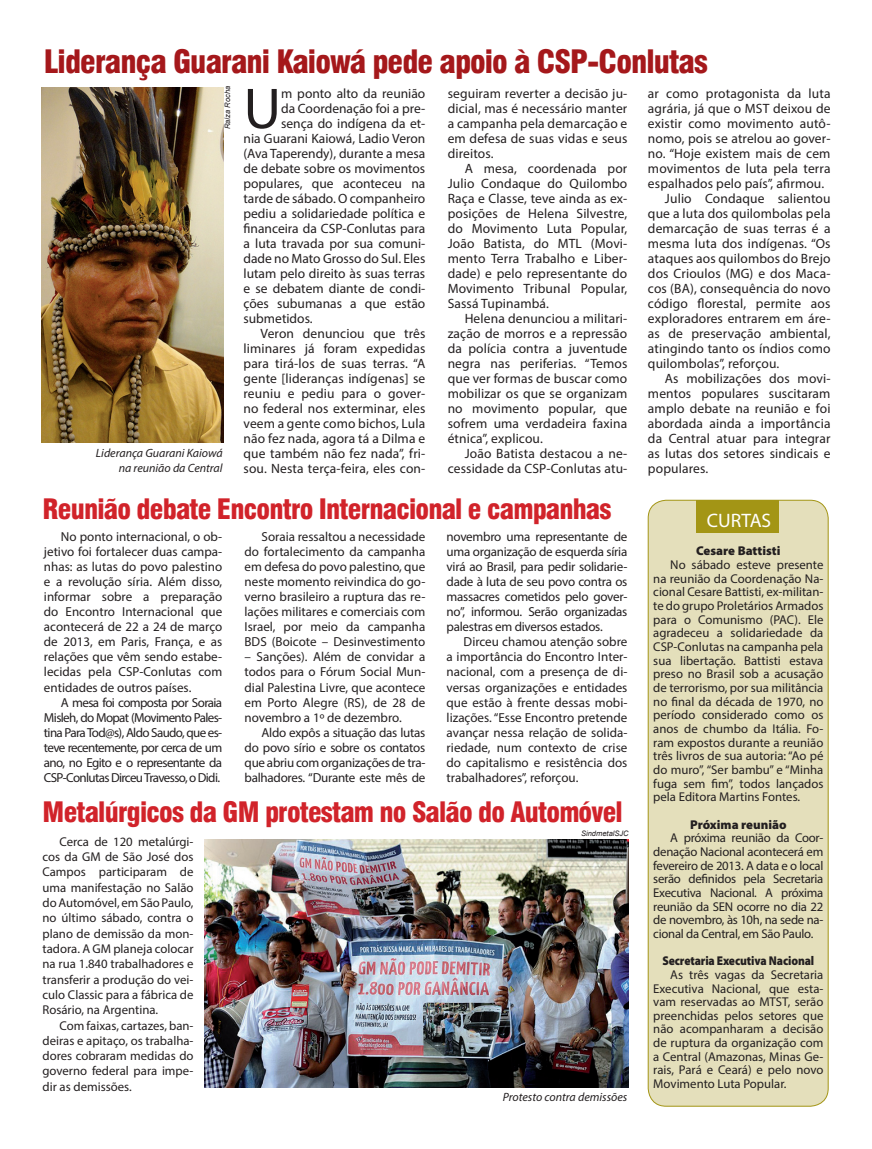
<style>
.page{position:relative;width:872px;height:1149px;background:#fff}
.page>*{position:absolute;margin:0;border:0;box-sizing:border-box;transform-origin:0 0}
.t1{font:58.05px "Myriad Pro";color:#231f20}
.t2{font:31.5px "Corporate Black SWFTE";letter-spacing:-.03em;color:#a5181b}
.t3{font:27.45px "Corporate Black SWFTE";letter-spacing:-.03em;color:#d1232a}
.t4{font:19.5px "Myriad Pro";color:#fff}
.t5{font:13.5px/15px "Myriad Pro";letter-spacing:.005em;color:#231f20;text-align:justify}
.t6{font:13.05px/15px "Myriad Pro";letter-spacing:-.005em;color:#231f20;text-align:justify}
.t7{font:12.75px/13.6px "Myriad Pro";color:#231f20;text-align:justify}
.t8{font:900 12.75px "Myriad Pro";letter-spacing:-.01em;color:#231f20}
.t9{font:900 12.75px "Myriad Pro";letter-spacing:-.01em;color:#231f20;scale:.9 1}
.t10{font:italic 12px "Myriad Pro";color:#231f20}
.t11{font:italic 7.5px "Arial";color:#231f20}
</style>
<div class="page">
<img style="left:41px;top:87px;width:182px;height:355px">
<div style="left:648px;top:500px;width:180px;height:605px;background:#e4dfbb;border-radius:18px"></div>
<div style="left:648px;top:500px;width:180px;height:606px;border:1px solid #a39515;border-radius:18px"></div>
<div style="left:696px;top:500px;width:83px;height:33px;background:#a39515"></div>
<img style="left:204px;top:839px;width:424px;height:248px">
<p class="t2" style="left:44px;top:43px;width:665px">Liderança Guarani Kaiowá pede apoio à CSP-Conlutas</p>
<p class="t1" style="left:243px;top:73px;width:39px">U</p>
<p class="t5" style="left:281px;top:86px;width:146px">m ponto alto da reunião</p>
<p class="t11" style="left:223px;top:129px;width:45px;rotate:-90deg">Raíza Rocha</p>
<p class="t5" style="left:448px;top:86px;width:181px">seguiram reverter a decisão ju&shy;dicial, mas é necessário manter a campanha pela demarcação e em defesa de suas vidas e seus direitos.</p>
<p class="t5" style="left:448px;top:161px;width:181px;text-indent:17px">A mesa, coordenada por Julio Condaque do Quilombo Raça e Classe, teve ainda as ex&shy;posições de Helena Silvestre, do Movimento Luta Popular, João Batista, do MTL (Movi&shy;mento Terra Trabalho e Liber&shy;dade) e pelo representante do Movimento Tribunal Popular, Sassá Tupinambá.</p>
<p class="t5" style="left:448px;top:311px;width:181px;text-indent:17px">Helena denunciou a militari&shy;zação de morros e a repressão da polícia contra a juventude negra nas periferias. “Temos que ver formas de buscar como mobilizar os que se organizam no movimento popular, que sofrem uma verdadeira faxina étnica”, explicou.</p>
<p class="t5" style="left:448px;top:446px;width:181px;text-align:right">João Batista destacou a ne&shy;cessidade da CSP-Conlutas atu-</p>
<p class="t5" style="left:648px;top:86px;width:184px">ar como protagonista da luta agrária, já que o MST deixou de existir como movimento autô&shy;nomo, pois se atrelou ao gover&shy;no. “Hoje existem mais de cem movimentos de luta pela terra espalhados pelo país”, afirmou.</p>
<p class="t5" style="left:648px;top:191px;width:184px;text-indent:17px">Julio Condaque salientou que a luta dos quilombolas pela demarcação de suas terras é a mesma luta dos indígenas. “Os ataques aos quilombos do Brejo dos Crioulos (MG) e dos Maca&shy;cos (BA), consequência do novo código florestal, permite aos exploradores entrarem em áre&shy;as de preservação ambiental, atingindo tanto os índios como quilombolas”, reforçou.</p>
<p class="t5" style="left:648px;top:371px;width:184px;text-indent:17px">As mobilizações dos movi&shy;mentos populares suscitaram amplo debate na reunião e foi abordada ainda a importância da Central atuar para integrar as lutas dos setores sindicais e populares.</p>
<p class="t5" style="left:281px;top:101px;width:146px">da Coordenação foi a pre-</p>
<p class="t5" style="left:281px;top:116px;width:146px">sença do indígena da et-</p>
<p class="t5" style="left:243px;top:131px;width:183px">nia Guarani Kaiowá, Ladio Veron</p>
<p class="t5" style="left:243px;top:146px;width:183px">(Ava Taperendy), durante a mesa</p>
<p class="t5" style="left:243px;top:161px;width:183px">de debate sobre os movimentos</p>
<p class="t5" style="left:243px;top:176px;width:183px">populares, que aconteceu na</p>
<p class="t5" style="left:243px;top:191px;width:183px">tarde de sábado. O companheiro</p>
<p class="t5" style="left:243px;top:206px;width:183px">pediu a solidariedade política e</p>
<p class="t5" style="left:243px;top:221px;width:183px">financeira da CSP-Conlutas para</p>
<p class="t5" style="left:243px;top:236px;width:183px">a luta travada por sua comuni-</p>
<p class="t5" style="left:243px;top:251px;width:183px">dade no Mato Grosso do Sul. Eles</p>
<p class="t5" style="left:243px;top:266px;width:183px">lutam pelo direito às suas terras</p>
<p class="t5" style="left:243px;top:281px;width:183px">e se debatem diante de condi-</p>
<p class="t5" style="left:243px;top:296px;width:183px">ções subumanas a que estão</p>
<p class="t5" style="left:243px;top:311px;width:71px">submetidos.</p>
<p class="t5" style="left:243px;top:326px;width:183px;text-indent:17px">Veron denunciou que três liminares já foram expedidas para tirá-los de suas terras. “A gente [lideranças indígenas] se reuniu e pediu para o gover&shy;no federal nos exterminar, eles veem a gente como bichos, Lula não fez nada, agora tá a Dilma e que também não fez nada”, fri&shy;sou. Nesta terça-feira, eles con-</p>
<p class="t10" style="left:96px;top:446px;width:128px">Liderança Guarani Kaiowá</p>
<p class="t10" style="left:119px;top:460px;width:105px">na reunião da Central</p>
<p class="t3" style="left:43px;top:492px;width:570px">Reunião debate Encontro Internacional e campanhas</p>
<p class="t6" style="left:44px;top:529px;width:180px;text-indent:17px">No ponto internacional, o ob&shy;jetivo foi fortalecer duas campa&shy;nhas: as lutas do povo palestino e a revolução síria. Além disso, informar sobre a preparação do Encontro Internacional que acontecerá de 22 a 24 de março de 2013, em Paris, França, e as relações que vêm sendo estabe&shy;lecidas pela CSP-Conlutas com entidades de outros países.</p>
<p class="t6" style="left:44px;top:694px;width:180px;text-indent:17px">A mesa foi composta por Soraia Misleh, do Mopat (Movimento Pales&shy;tina Para Tod@s), Aldo Saudo, que es&shy;teve recentemente, por cerca de um ano, no Egito e o representante da CSP-Conlutas Dirceu Travesso, o Didi.</p>
<p class="t6" style="left:244px;top:529px;width:182px;text-indent:17px">Soraia ressaltou a necessidade do fortalecimento da campanha em defesa do povo palestino, que neste momento reivindica do go&shy;verno brasileiro a ruptura das re&shy;lações militares e comerciais com Israel, por meio da campanha BDS (Boicote – Desinvestimento</p>
<p class="t6" style="left:244px;top:649px;width:182px">– Sanções). Além de convidar a todos para o Fórum Social Mun&shy;dial Palestina Livre, que acontece em Porto Alegre (RS), de 28 de novembro a 1º de dezembro.</p>
<p class="t6" style="left:244px;top:724px;width:182px;text-indent:17px">Aldo expôs a situação das lutas do povo sírio e sobre os contatos que abriu com organizações de tra&shy;balhadores. “Durante este mês de</p>
<p class="t6" style="left:446px;top:529px;width:182px">novembro uma representante de uma organização de esquerda síria virá ao Brasil, para pedir solidarie&shy;dade à luta de seu povo contra os massacres cometidos pelo gover&shy;no”, informou. Serão organizadas palestras em diversos estados.</p>
<p class="t6" style="left:446px;top:634px;width:182px;text-indent:17px">Dirceu chamou atenção sobre a importância do Encontro Inter&shy;nacional, com a presença de di&shy;versas organizações e entidades que estão à frente dessas mobi&shy;lizações. “Esse Encontro pretende avançar nessa relação de solida&shy;riedade, num contexto de crise do capitalismo e resistência dos trabalhadores”, reforçou.</p>
<p class="t3" style="left:43px;top:795px;width:582px">Metalúrgicos da GM protestam no Salão do Automóvel</p>
<p class="t7" style="left:43px;top:833px;width:152px;line-height:15.3px;text-indent:17px">Cerca de 120 metalúrgi&shy;cos da GM de São José dos Campos participaram de uma manifestação no Salão do Automóvel, em São Paulo, no último sábado, contra o plano de demissão da mon&shy;tadora. A GM planeja colocar na rua 1.840 trabalhadores e transferir a produção do vei&shy;culo Classic para a fábrica de Rosário, na Argentina.</p>
<p class="t7" style="left:43px;top:1017px;width:152px;line-height:15.3px;text-indent:17px">Com faixas, cartazes, ban&shy;deiras e apitaço, os trabalha&shy;dores cobraram medidas do governo federal para impe&shy;dir as demissões.</p>
<p class="t11" style="left:581px;top:828px;width:49px">SindmetalSJC</p>
<p class="t10" style="left:503px;top:1088px;width:126px">Protesto contra demissões</p>
<p class="t4" style="left:707px;top:508px;width:66px">CURTAS</p>
<p class="t8" style="left:696px;top:542px;width:86px">Cesare Battisti</p>
<p class="t7" style="left:653px;top:557px;width:172px;text-indent:17px">No sábado esteve presente na reunião da Coordenação Na&shy;cional Cesare Battisti, ex-militan&shy;te do grupo Proletários Armados para o Comunismo (PAC). Ele agradeceu a solidariedade da CSP-Conlutas na campanha pela sua libertação. Battisti estava preso no Brasil sob a acusação de terrorismo, por sua militância no final da década de 1970, no período considerado como os anos de chumbo da Itália. Fo&shy;ram expostos durante a reunião três livros de sua autoria: “Ao pé do muro”, “Ser bambu” e “Minha fuga sem fim”, todos lançados pela Editora Martins Fontes.</p>
<p class="t8" style="left:690px;top:815px;width:98px">Próxima reunião</p>
<p class="t7" style="left:653px;top:830px;width:172px;text-indent:17px">A próxima reunião da Coor&shy;denação Nacional acontecerá em fevereiro de 2013. A data e o local serão definidos pela Secretaria Executiva Nacional. A próxima reunião da SEN ocorre no dia 22 de novembro, às 10h, na sede na&shy;cional da Central, em São Paulo.</p>
<p class="t9" style="left:662px;top:952px;width:170px">Secretaria Executiva Nacional</p>
<p class="t7" style="left:653px;top:967px;width:172px;text-indent:17px">As três vagas da Secretaria Executiva Nacional, que esta&shy;vam reservadas ao MTST, serão preenchidas pelos setores que não acompanharam a decisão de ruptura da organização com a Central (Amazonas, Minas Ge&shy;rais, Pará e Ceará) e pelo novo Movimento Luta Popular.</p>
</div>
